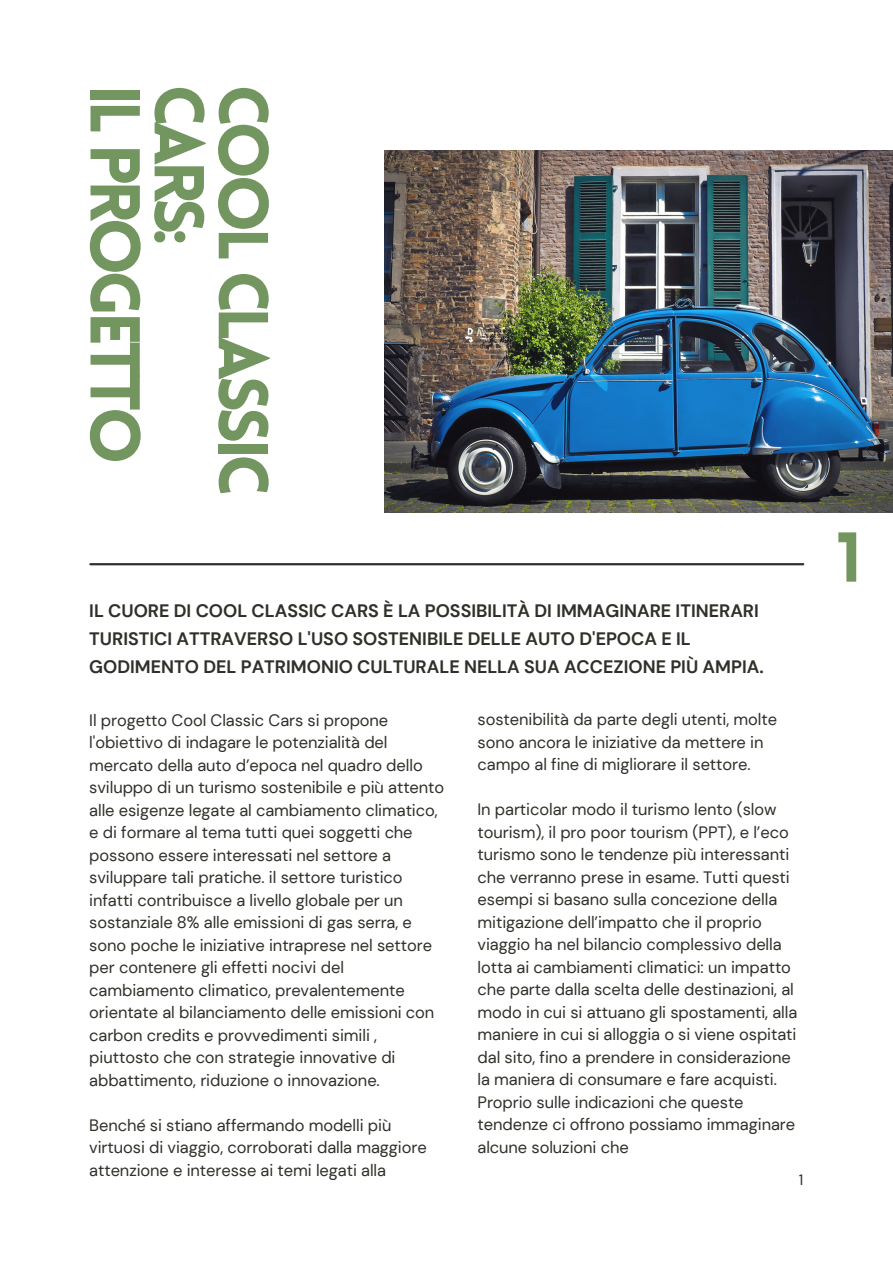
<style>
.page{position:relative;width:893px;height:1264px;background:#fff}
.page>*{position:absolute;margin:0;border:0;box-sizing:border-box;transform-origin:0 0}
.t1{font:900 69px/64.1px "Lovelo";letter-spacing:-.075em;color:#739660}
.t2{font:700 18px/28px "DM Sans";color:#2f3029}
.t3{font:16.5px/22.5px "DM Sans";letter-spacing:-.005em;color:#2f3029}
.t4{font:15px "DM Sans";color:#2f3029}
</style>
<div class="page">
<img style="left:384px;top:150px;width:508px;height:362px">
<hr style="left:90px;top:563px;width:713px;height:2px;background:#2f3029">
<p class="t1" style="left:140px;top:85px;width:381px;rotate:90deg">IL PROGETTO</p>
<p class="t1" style="left:268px;top:85px;width:412px;rotate:90deg">COOL CLASSIC<br>CARS:</p>
<p class="t2" style="left:89px;top:597px;width:676px">IL CUORE DI COOL CLASSIC CARS È LA POSSIBILITÀ DI IMMAGINARE ITINERARI<br>TURISTICI ATTRAVERSO L'USO SOSTENIBILE DELLE AUTO D'EPOCA E IL<br>GODIMENTO DEL PATRIMONIO CULTURALE NELLA SUA ACCEZIONE PIÙ AMPIA.</p>
<p class="t3" style="left:89px;top:708px;width:356px">Il progetto Cool Classic Cars si propone l'obiettivo di indagare le potenzialità del mercato della auto d’epoca nel quadro dello sviluppo di un turismo sostenibile e più attento alle esigenze legate al cambiamento climatico, e di formare al tema tutti quei soggetti che possono essere interessati nel settore a sviluppare tali pratiche. il settore turistico infatti contribuisce a livello globale per un sostanziale 8% alle emissioni di gas serra, e sono poche le iniziative intraprese nel settore per contenere gli effetti nocivi del cambiamento climatico, prevalentemente orientate al bilanciamento delle emissioni con carbon credits e provvedimenti simili , piuttosto che con strategie innovative di abbattimento, riduzione o innovazione.</p>
<p class="t3" style="left:89px;top:1113px;width:339px">Benché si stiano affermando modelli più virtuosi di viaggio, corroborati dalla maggiore attenzione e interesse ai temi legati alla</p>
<p class="t3" style="left:477px;top:708px;width:301px">sostenibilità da parte degli utenti, molte sono ancora le iniziative da mettere in campo al fine di migliorare il settore.</p>
<p class="t3" style="left:477px;top:798px;width:321px">In particolar modo il turismo lento (slow tourism), il pro poor tourism (PPT), e l’eco turismo sono le tendenze più interessanti che verranno prese in esame. Tutti questi esempi si basano sulla concezione della mitigazione dell’impatto che il proprio viaggio ha nel bilancio complessivo della lotta ai cambiamenti climatici: un impatto che parte dalla scelta delle destinazioni, al modo in cui si attuano gli spostamenti, alla maniere in cui si alloggia o si viene ospitati dal sito, fino a prendere in considerazione la maniera di consumare e fare acquisti.<br>Proprio sulle indicazioni che queste tendenze ci offrono possiamo immaginare alcune soluzioni che</p>
<p class="t4" style="left:798px;top:1170px;width:6px">1</p>
<p class="t1" style="left:836px;top:532px;width:27px">1</p>
</div>
